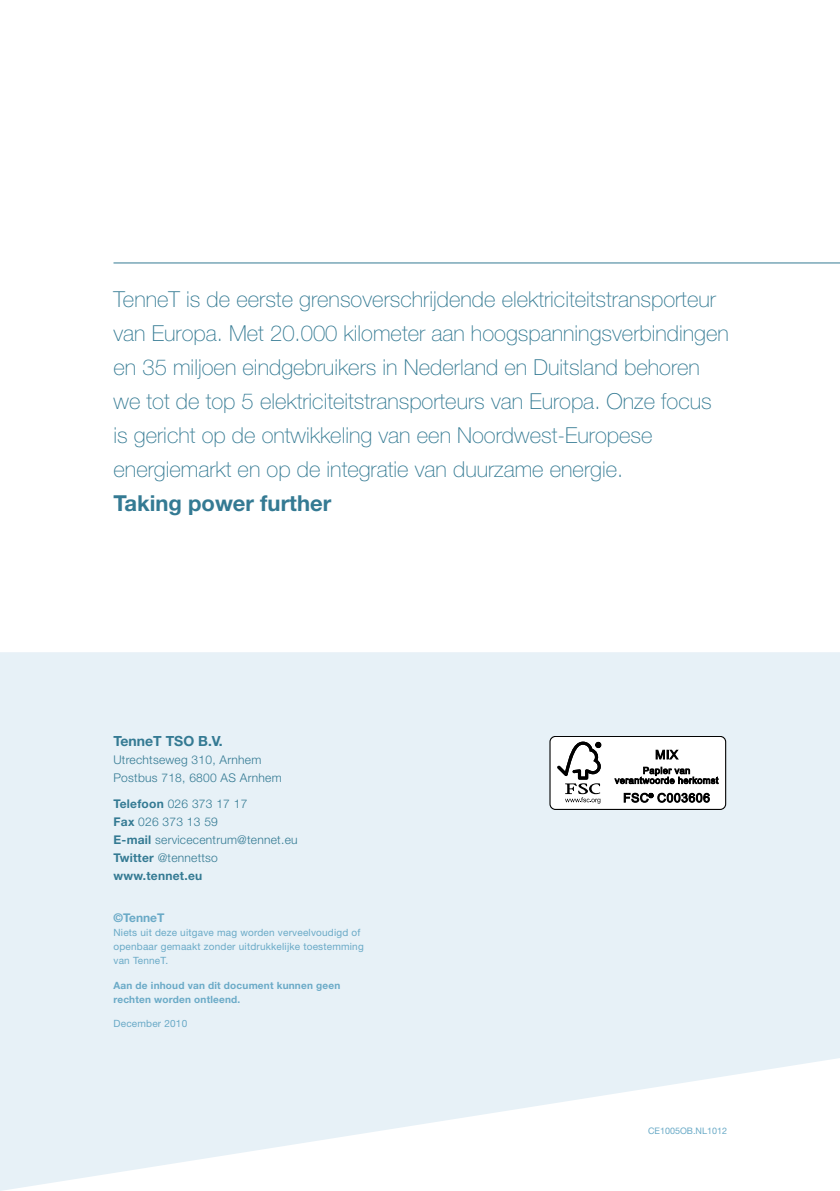
<style>
.page{position:relative;width:840px;height:1191px;background:#fff}
.page>*{position:absolute;margin:0;border:0;box-sizing:border-box;transform-origin:0 0}
.t1{font:100 22px/34px "Helvetica Neue LT Std";color:#347a93}
.t2{font:700 22px "Helvetica Neue LT Std";color:#347a93}
.t3{font:700 14px "Helvetica Neue LT Std";color:#347a93}
.t4{font:300 12px/18px "Helvetica Neue LT Std";letter-spacing:.02em;color:#347a93}
.t5{font:700 12px "Helvetica Neue LT Std";color:#6aaac7}
.t6{font:10px/14px "Helvetica Neue LT Std";letter-spacing:.02em;color:#6aaac7}
.t7{font:700 10px/14px "Helvetica Neue LT Std";letter-spacing:.02em;color:#6aaac7}
.t8{font:9px "Helvetica Neue LT Std";color:#6aaac7}
.s1{font-weight:700}
</style>
<div class="page">
<svg style="left:0;top:652px;width:839px;height:539px;background:#e9f2f7"></svg>
<div style="left:549px;top:736px;width:176px;height:73px;background:#fff;border-radius:5px"></div>
<div style="left:549px;top:736px;width:176px;height:73px;border:1px solid #000;border-radius:5px"></div>
<svg style="left:557px;top:741px;width:44px;height:62px"></svg>
<svg style="left:655px;top:749px;width:23px;height:10px"></svg>
<svg style="left:614px;top:767px;width:104px;height:17px"></svg>
<svg style="left:623px;top:792px;width:86px;height:10px"></svg>
<hr style="left:113px;top:262px;width:726px;height:1px;background:#347a93">
<p class="t1" style="left:113px;top:282px;width:616px">TenneT is de eerste grensoverschrijdende elektriciteitstransporteur van Europa. Met 20.000 kilometer aan hoogspanningsverbindingen en 35 miljoen eindgebruikers in Nederland en Duitsland behoren we tot de top 5 elektriciteitstransporteurs van Europa. Onze focus is gericht op de ontwikkeling van een Noordwest-Europese energiemarkt en op de integratie van duurzame energie.</p>
<p class="t2" style="left:113px;top:489px;width:219px">Taking power further</p>
<p class="t3" style="left:113px;top:732px;width:111px">TenneT TSO B.V.</p>
<p class="t4" style="left:113px;top:750px;width:170px">Utrechtseweg 310, Arnhem<br>Postbus 718, 6800 AS Arnhem</p>
<p class="t4" style="left:113px;top:794px;width:185px"><span class="s1">Telefoon</span> 026 373 17 17<br><span class="s1">Fax</span> 026 373 13 59<br><span class="s1">E-mail</span> servicecentrum@tennet.eu<br><span class="s1">Twitter</span> @tennettso <span class="s1">www.tennet.eu</span></p>
<p class="t5" style="left:113px;top:910px;width:52px">©TenneT</p>
<p class="t6" style="left:113px;top:925px;width:252px">Niets uit deze uitgave mag worden verveelvoudigd of openbaar gemaakt zonder uitdrukkelijke toestemming van TenneT.</p>
<p class="t7" style="left:113px;top:977px;width:228px">Aan de inhoud van dit document kunnen geen rechten worden ontleend.</p>
<p class="t6" style="left:113px;top:1016px;width:75px">December 2010</p>
<p class="t8" style="left:647px;top:1125px;width:81px">CE1005OB.NL1012</p>
</div>
